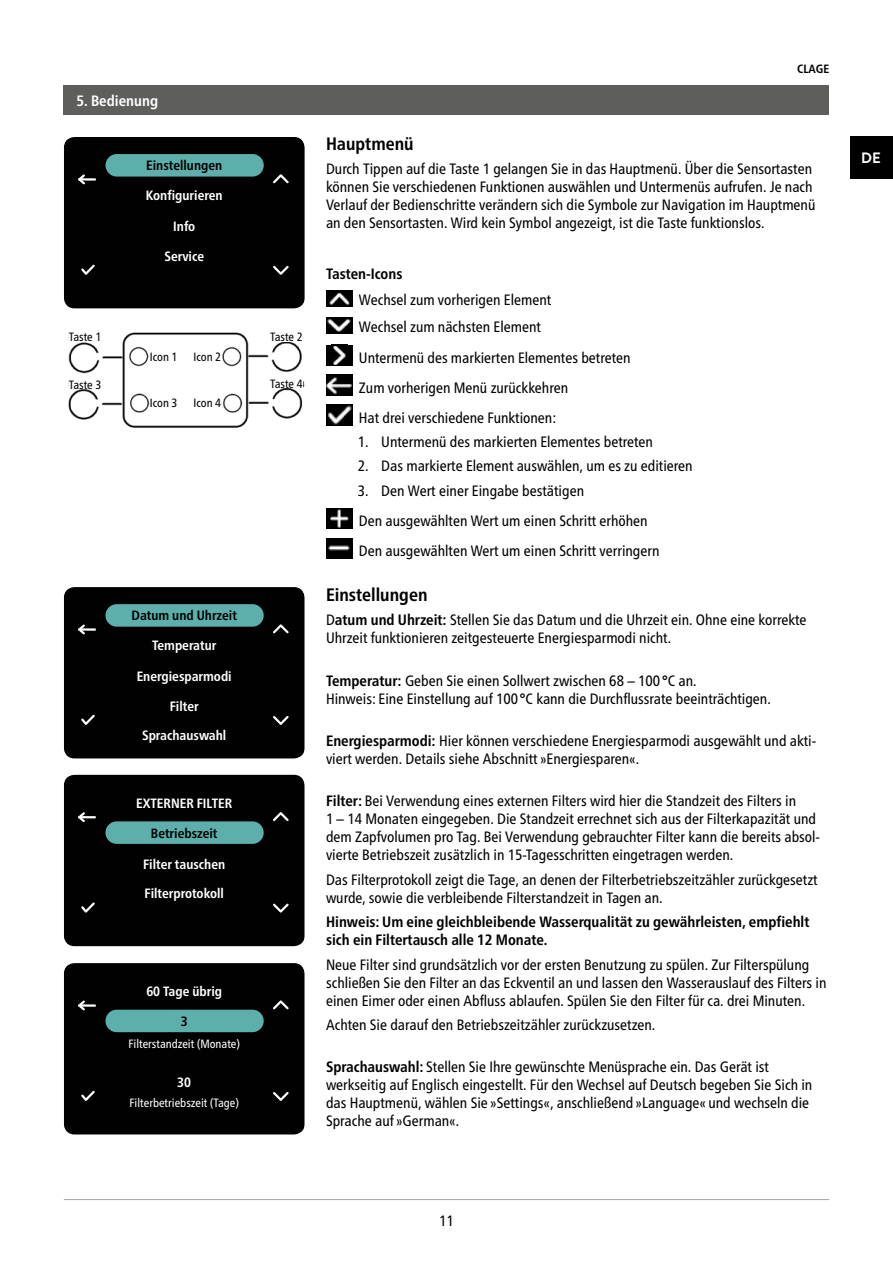
<style>
.page{position:relative;width:893px;height:1263px;background:#fff}
.page>*{position:absolute;margin:0;border:0;box-sizing:border-box;transform-origin:0 0}
.t1{font:700 condensed 18px "Frutiger Neue LTW1 G";color:#000}
.t2{font:condensed 15px/18px "Frutiger Neue LTW1 G";color:#000}
.t3{font:700 condensed 15px/18px "Frutiger Neue LTW1 G";color:#000}
.t4{font:700 condensed 15px "Frutiger Neue LTW1 G";color:#fff}
.t5{font:700 15px "Brandon Text";color:#fff}
.t6{font:700 condensed 13.5px "Frutiger Neue LTW1 G";color:#fff}
.t7{font:700 condensed 13.5px "Frutiger Neue LTW1 G";color:#000}
.t8{font:condensed 12px "Frutiger Neue LTW1 G";color:#fff}
.t9{font:condensed 12px "Frutiger Neue LTW1 G";color:#000}
.t10{font:700 condensed 12px "Frutiger Neue LTW1 G";color:#000}
.s1{font-weight:700}
</style>
<div class="page">
<div style="left:850px;top:136px;width:43px;height:43px;background:#000"></div>
<div style="left:64px;top:85px;width:765px;height:30px;background:#5e5e5d"></div>
<hr style="left:64px;top:1199px;width:765px;height:1px;background:#a4a5a5">
<div style="left:326px;top:290px;width:26px;height:16px;background:#000"></div>
<img style="left:329px;top:293px;width:21px;height:12px">
<img style="left:326px;top:318px;width:26px;height:16px">
<div style="left:326px;top:345px;width:26px;height:20px;background:#000"></div>
<img style="left:333px;top:346px;width:13px;height:19px">
<img style="left:326px;top:375px;width:26px;height:21px">
<img style="left:326px;top:405px;width:26px;height:21px">
<div style="left:326px;top:508px;width:26px;height:21px;background:#000"></div>
<img style="left:330px;top:509px;width:19px;height:19px">
<div style="left:326px;top:538px;width:26px;height:21px;background:#000"></div>
<img style="left:328px;top:545px;width:22px;height:6px">
<img style="left:68px;top:332px;width:237px;height:96px">
<div style="left:69px;top:332px;width:32px;height:9px;background:#fff"></div>
<div style="left:150px;top:352px;width:32px;height:9px;background:#fff"></div>
<div style="left:150px;top:398px;width:32px;height:9px;background:#fff"></div>
<div style="left:189px;top:352px;width:32px;height:9px;background:#fff"></div>
<div style="left:189px;top:398px;width:32px;height:9px;background:#fff"></div>
<div style="left:270px;top:332px;width:33px;height:9px;background:#fff"></div>
<div style="left:69px;top:379px;width:32px;height:10px;background:#fff"></div>
<div style="left:270px;top:378px;width:33px;height:9px;background:#fff"></div>
<svg style="left:64px;top:137px;width:241px;height:171px;background:#0b1111"></svg>
<svg style="left:64px;top:587px;width:241px;height:171px;background:#0b1112"></svg>
<svg style="left:64px;top:775px;width:241px;height:171px;background:#0b1111"></svg>
<svg style="left:64px;top:963px;width:241px;height:171px;background:#0b1112"></svg>
<p class="t4" style="left:77px;top:92px;width:83px">5. Bedienung</p>
<p class="t7" style="left:146px;top:158px;width:78px">Einstellungen</p>
<p class="t6" style="left:146px;top:187px;width:78px">Konfigurieren</p>
<p class="t6" style="left:173px;top:218px;width:23px">Info</p>
<p class="t9" style="left:69px;top:330px;width:34px">Taste 1</p>
<p class="t6" style="left:164px;top:248px;width:41px">Service</p>
<p class="t9" style="left:270px;top:330px;width:34px">Taste 2</p>
<p class="t9" style="left:194px;top:350px;width:29px">Icon 2</p>
<p class="t9" style="left:194px;top:396px;width:29px">Icon 4</p>
<p class="t9" style="left:150px;top:350px;width:29px">Icon 1</p>
<p class="t9" style="left:150px;top:396px;width:29px">Icon 3</p>
<p class="t9" style="left:69px;top:377px;width:34px">Taste 3</p>
<p class="t9" style="left:270px;top:376px;width:34px">Taste 4</p>
<p class="t7" style="left:132px;top:608px;width:107px">Datum und Uhrzeit</p>
<p class="t6" style="left:152px;top:637px;width:66px">Temperatur</p>
<p class="t6" style="left:137px;top:668px;width:97px">Energiesparmodi</p>
<p class="t6" style="left:170px;top:698px;width:30px">Filter</p>
<p class="t6" style="left:142px;top:728px;width:86px">Sprachauswahl</p>
<p class="t6" style="left:136px;top:795px;width:98px">EXTERNER FILTER</p>
<p class="t7" style="left:151px;top:825px;width:68px">Betriebszeit</p>
<p class="t6" style="left:143px;top:856px;width:84px">Filter tauschen</p>
<p class="t6" style="left:145px;top:886px;width:81px">Filterprotokoll</p>
<p class="t6" style="left:146px;top:984px;width:77px">60 Tage übrig</p>
<p class="t7" style="left:181px;top:1013px;width:8px">3</p>
<p class="t8" style="left:129px;top:1037px;width:113px">Filterstandzeit (Monate)</p>
<p class="t6" style="left:177px;top:1074px;width:15px">30</p>
<p class="t8" style="left:130px;top:1096px;width:111px">Filterbetriebszeit (Tage)</p>
<p class="t10" style="left:797px;top:62px;width:34px">CLAGE</p>
<p class="t1" style="left:326px;top:133px;width:89px">Hauptmenü</p>
<p class="t2" style="left:326px;top:160px;width:491px">Durch Tippen auf die Taste 1 gelangen Sie in das Hauptmenü. Über die Sensortasten können Sie verschiedenen Funktionen auswählen und Untermenüs aufrufen. Je nach Verlauf der Bedienschritte verändern sich die Symbole zur Navigation im Hauptmenü an den Sensortasten. Wird kein Symbol angezeigt, ist die Taste funktionslos.</p>
<p class="t3" style="left:326px;top:265px;width:78px">Tasten-Icons</p>
<p class="t2" style="left:359px;top:286px;width:194px;line-height:27.6px">Wechsel zum vorherigen Element<br>Wechsel zum nächsten Element</p>
<p class="t2" style="left:359px;top:342px;width:273px;line-height:30px">Untermenü des markierten Elementes betreten<br>Zum vorherigen Menü zurückkehren<br>Hat drei verschiedene Funktionen:</p>
<p class="t2" style="left:358px;top:433px;width:297px">1. Untermenü des markierten Elementes betreten</p>
<p class="t2" style="left:358px;top:457px;width:336px">2. Das markierte Element auswählen, um es zu editieren</p>
<p class="t2" style="left:358px;top:475px;width:303px;line-height:30.2px">3. Den Wert einer Eingabe bestätigen<br>Den ausgewählten Wert um einen Schritt erhöhen<br>Den ausgewählten Wert um einen Schritt verringern</p>
<p class="t1" style="left:326px;top:584px;width:103px">Einstellungen</p>
<p class="t2" style="left:326px;top:611px;width:482px">D<span class="s1">atum und Uhrzeit:</span> Stellen Sie das Datum und die Uhrzeit ein. Ohne eine korrekte<br>Uhrzeit funktionieren zeitgesteuerte Energiesparmodi nicht.</p>
<p class="t2" style="left:326px;top:671px;width:446px"><span class="s1">Temperatur:</span> Geben Sie einen Sollwert zwischen 68 – 100 °C an.<br>Hinweis: Eine Einstellung auf 100 °C kann die Durchflussrate beeinträchtigen.</p>
<p class="t2" style="left:326px;top:732px;width:492px"><span class="s1">Energiesparmodi:</span> Hier können verschiedene Energiesparmodi ausgewählt und akti&shy;viert werden. Details siehe Abschnitt »Energiesparen«.</p>
<p class="t2" style="left:326px;top:792px;width:496px"><span class="s1">Filter:</span> Bei Verwendung eines externen Filters wird hier die Standzeit des Filters in<br>1 – 14 Monaten eingegeben. Die Standzeit errechnet sich aus der Filterkapazität und dem Zapfvolumen pro Tag. Bei Verwendung gebrauchter Filter kann die bereits absol&shy;vierte Betriebszeit zusätzlich in 15-Tagesschritten eingetragen werden.</p>
<p class="t2" style="left:326px;top:870px;width:493px">Das Filterprotokoll zeigt die Tage, an denen der Filterbetriebszeitzähler zurückgesetzt wurde, sowie die verbleibende Filterstandzeit in Tagen an.</p>
<p class="t3" style="left:326px;top:913px;width:485px">Hinweis: Um eine gleichbleibende Wasserqualität zu gewährleisten, empfiehlt sich ein Filtertausch alle 12 Monate.</p>
<p class="t2" style="left:326px;top:955px;width:502px">Neue Filter sind grundsätzlich vor der ersten Benutzung zu spülen. Zur Filterspülung schließen Sie den Filter an das Eckventil an und lassen den Wasserauslauf des Filters in einen Eimer oder einen Abfluss ablaufen. Spülen Sie den Filter für ca. drei Minuten.</p>
<p class="t2" style="left:326px;top:1016px;width:331px">Achten Sie darauf den Betriebszeitzähler zurückzusetzen.</p>
<p class="t2" style="left:326px;top:1058px;width:488px"><span class="s1">Sprachauswahl:</span> Stellen Sie Ihre gewünschte Menüsprache ein. Das Gerät ist werkseitig auf Englisch eingestellt. Für den Wechsel auf Deutsch begeben Sie Sich in das Hauptmenü, wählen Sie »Settings«, anschließend »Language« und wechseln die Sprache auf »German«.</p>
<p class="t5" style="left:861px;top:147px;width:21px">DE</p>
<p class="t2" style="left:439px;top:1212px;width:16px">11</p>
</div>
